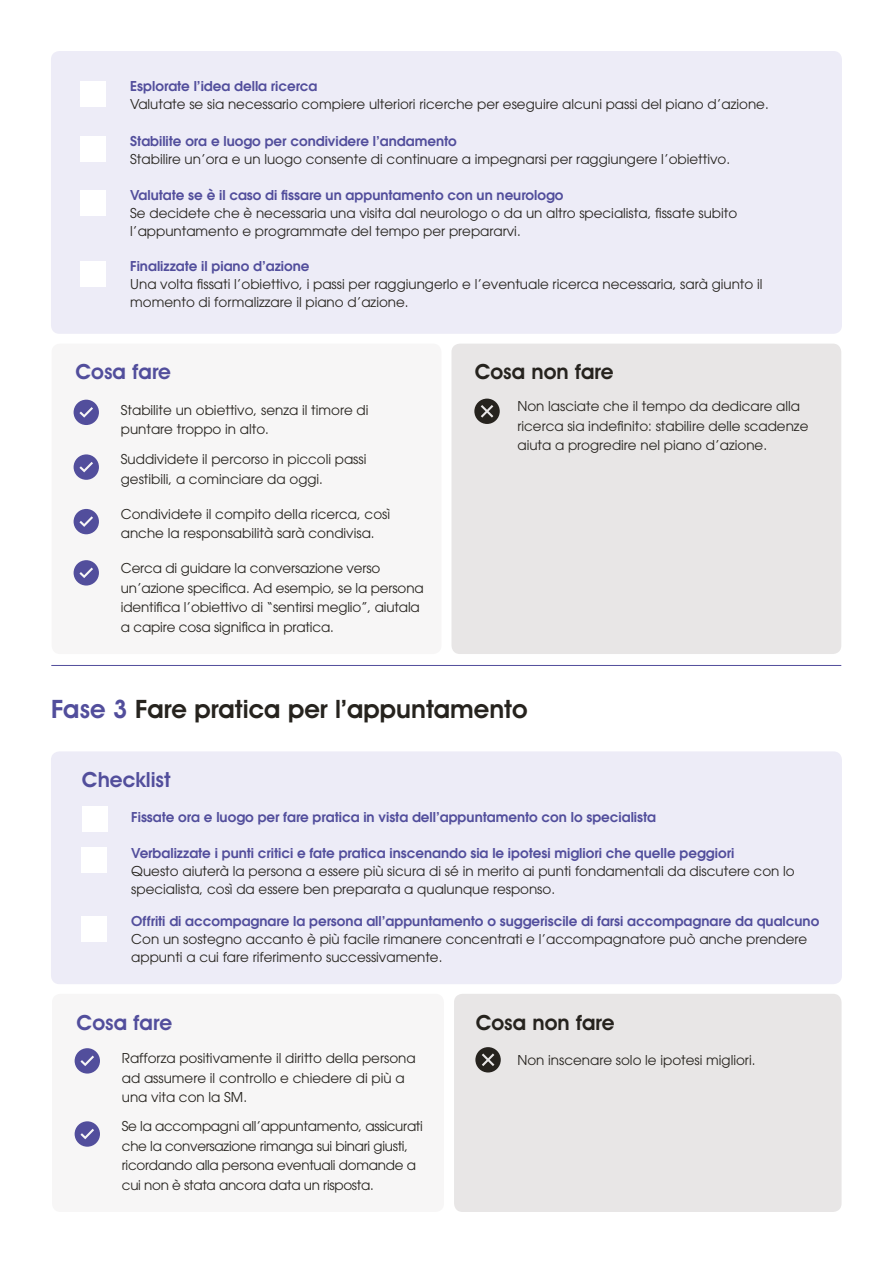
<style>
.page{position:relative;width:893px;height:1263px;background:#fff}
.page>*{position:absolute;margin:0;border:0;box-sizing:border-box;transform-origin:0 0}
.t1{font:600 25.5px "Avant Garde IT Cby BT";color:#26231e}
.t2{font:600 21px "Avant Garde IT Cby BT";color:#524e9c}
.t3{font:600 21px "Avant Garde IT Cby BT";color:#26231e}
.t4{font:13.5px/19.5px "Avant Garde";color:#26231e}
.t5{font:600 13.5px "Avant Garde";color:#524e9c}
.t6{font:13.5px/19.5px "Avant Garde";letter-spacing:-.02em;color:#26231e}
.s1{color:#524e9c}
</style>
<div class="page">
<div style="left:52px;top:344px;width:389px;height:310px;background:#f7f6f6;border-radius:9px"></div>
<div style="left:451px;top:344px;width:390px;height:310px;background:#e8e6e6;border-radius:9px"></div>
<div style="left:51px;top:51px;width:791px;height:283px;background:#edecf7;border-radius:9px"></div>
<div style="left:81px;top:136px;width:25px;height:26px;background:#fff"></div>
<div style="left:81px;top:190px;width:25px;height:25px;background:#fff"></div>
<svg style="left:74px;top:400px;width:25px;height:25px"></svg>
<svg style="left:74px;top:454px;width:25px;height:26px"></svg>
<svg style="left:474px;top:399px;width:26px;height:25px"></svg>
<svg style="left:74px;top:509px;width:25px;height:25px"></svg>
<hr style="left:51px;top:665px;width:790px;height:1px;background:#524e9c">
<div style="left:51px;top:751px;width:791px;height:233px;background:#edecf7;border-radius:9px"></div>
<div style="left:82px;top:806px;width:25px;height:25px;background:#fff"></div>
<div style="left:82px;top:848px;width:25px;height:25px;background:#fff"></div>
<div style="left:52px;top:994px;width:392px;height:218px;background:#f7f6f6;border-radius:9px"></div>
<svg style="left:75px;top:1048px;width:25px;height:25px"></svg>
<svg style="left:75px;top:1121px;width:25px;height:26px"></svg>
<div style="left:454px;top:994px;width:387px;height:218px;background:#e8e6e6;border-radius:9px"></div>
<svg style="left:475px;top:1047px;width:26px;height:25px"></svg>
<div style="left:82px;top:916px;width:25px;height:25px;background:#fff"></div>
<svg style="left:74px;top:560px;width:25px;height:25px"></svg>
<div style="left:81px;top:82px;width:25px;height:25px;background:#fff"></div>
<div style="left:81px;top:262px;width:25px;height:25px;background:#fff"></div>
<p class="t5" style="left:130px;top:78px;width:189px">Esplorate l’idea della ricerca</p>
<p class="t4" style="left:130px;top:95px;width:640px">Valutate se sia necessario compiere ulteriori ricerche per eseguire alcuni passi del piano d’azione.</p>
<p class="t5" style="left:130px;top:133px;width:328px">Stabilite ora e luogo per condividere l’andamento</p>
<p class="t4" style="left:130px;top:150px;width:601px">Stabilire un’ora e un luogo consente di continuare a impegnarsi per raggiungere l’obiettivo.</p>
<p class="t5" style="left:130px;top:186px;width:435px">Valutate se è il caso di fissare un appuntamento con un neurologo</p>
<p class="t4" style="left:130px;top:204px;width:608px;line-height:18px">Se decidete che è necessaria una visita dal neurologo o da un altro specialista, fissate subito l’appuntamento e programmate del tempo per prepararvi.</p>
<p class="t5" style="left:130px;top:258px;width:181px">Finalizzate il piano d’azione</p>
<p class="t4" style="left:130px;top:275px;width:634px;line-height:18px">Una volta fissati l’obiettivo, i passi per raggiungerlo e l’eventuale ricerca necessaria, sarà giunto il momento di formalizzare il piano d’azione.</p>
<h2 class="t2" style="left:75px;top:359px;width:97px">Cosa fare</h2>
<p class="t4" style="left:121px;top:400px;width:249px">Stabilite un obiettivo, senza il timore di puntare troppo in alto.</p>
<p class="t4" style="left:121px;top:449px;width:247px">Suddividete il percorso in piccoli passi gestibili, a cominciare da oggi.</p>
<p class="t4" style="left:121px;top:504px;width:271px">Condividete il compito della ricerca, così anche la responsabilità sarà condivisa.</p>
<p class="t4" style="left:121px;top:559px;width:304px">Cerca di guidare la conversazione verso un’azione specifica. Ad esempio, se la persona identifica l’obiettivo di “sentirsi meglio”, aiutala a capire cosa significa in pratica.</p>
<h2 class="t3" style="left:475px;top:359px;width:140px">Cosa non fare</h2>
<p class="t4" style="left:517px;top:396px;width:292px">Non lasciate che il tempo da dedicare alla ricerca sia indefinito: stabilire delle scadenze aiuta a progredire nel piano d’azione.</p>
<h1 class="t1" style="left:51px;top:693px;width:478px"><span class="s1">Fase 3</span> Fare pratica per l’appuntamento</h1>
<h2 class="t2" style="left:82px;top:767px;width:90px">Checklist</h2>
<p class="t5" style="left:131px;top:808px;width:526px">Fissate ora e luogo per fare pratica in vista dell’appuntamento con lo specialista</p>
<p class="t5" style="left:131px;top:844px;width:604px">Verbalizzate i punti critici e fate pratica inscenando sia le ipotesi migliori che quelle peggiori</p>
<p class="t4" style="left:131px;top:862px;width:665px;line-height:18px">Questo aiuterà la persona a essere più sicura di sé in merito ai punti fondamentali da discutere con lo specialista, così da essere ben preparata a qualunque responso.</p>
<p class="t5" style="left:131px;top:912px;width:689px">Offriti di accompagnare la persona all’appuntamento o suggeriscile di farsi accompagnare da qualcuno</p>
<p class="t4" style="left:131px;top:930px;width:677px;line-height:18px">Con un sostegno accanto è più facile rimanere concentrati e l’accompagnatore può anche prendere appunti a cui fare riferimento successivamente.</p>
<h2 class="t2" style="left:77px;top:1010px;width:97px">Cosa fare</h2>
<p class="t4" style="left:122px;top:1049px;width:295px">Rafforza positivamente il diritto della persona ad assumere il controllo e chiedere di più a una vita con la SM.</p>
<p class="t6" style="left:122px;top:1116px;width:303px">Se la accompagni all’appuntamento, assicurati che la conversazione rimanga sui binari giusti, ricordando alla persona eventuali domande a cui non è stata ancora data un risposta.</p>
<h2 class="t3" style="left:476px;top:1010px;width:140px">Cosa non fare</h2>
<p class="t4" style="left:517px;top:1051px;width:240px">Non inscenare solo le ipotesi migliori.</p>
</div>
